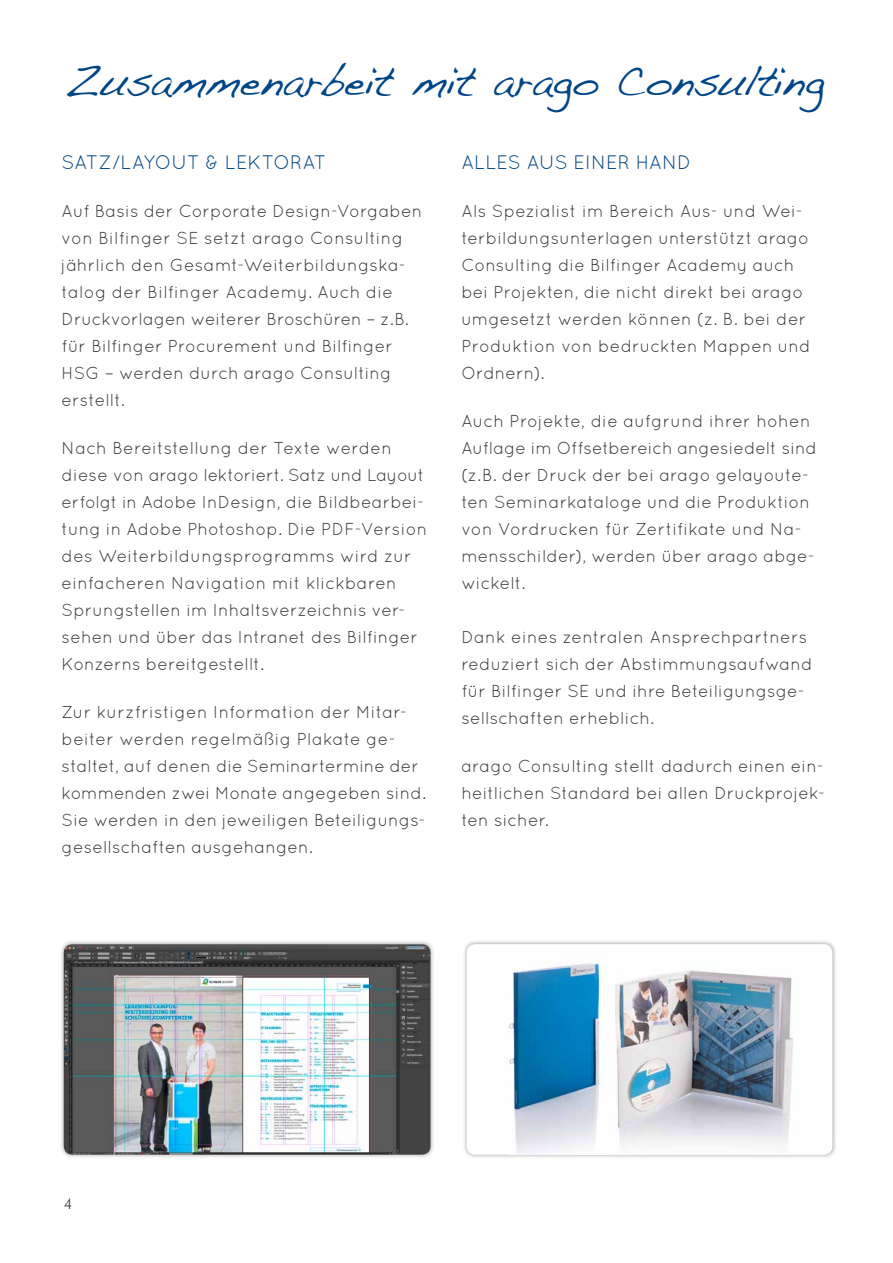
<style>
.page{position:relative;width:893px;height:1263px;background:#fff}
.page>*{position:absolute;margin:0;border:0;box-sizing:border-box;transform-origin:0 0}
.t1{font:42px "Handwriting Dakota";letter-spacing:-.005em;color:#004587}
.t2{font:19.5px "Quicksand";color:#004587}
.t3{font:17.25px/27px "Quicksand";letter-spacing:.005em;color:#3a3b39}
.t4{font:300 15px "Futura BT";color:#3a3b39}
</style>
<div class="page">
<div style="left:59px;top:939px;width:376px;height:220px;background:#000;opacity:.35"></div>
<img style="left:64px;top:944px;width:366px;height:211px">
<div style="left:462px;top:939px;width:375px;height:220px;background:#000;opacity:.35"></div>
<div style="left:467px;top:944px;width:365px;height:211px;background:#fff;border-radius:9px"></div>
<img style="left:615px;top:970px;width:211px;height:185px">
<img style="left:503px;top:959px;width:100px;height:196px">
<h1 class="t1" style="left:64px;top:56px;width:762px">Zusammenarbeit mit arago Consulting</h1>
<p class="t2" style="left:62px;top:151px;width:266px">SATZ/LAYOUT &amp; LEKTORAT</p>
<p class="t3" style="left:62px;top:197px;width:362px">Auf Basis der Corporate Design-Vorgaben von Bilfinger SE setzt arago Consulting jährlich den Gesamt-Weiterbildungska&shy;talog der Bilfinger Academy. Auch die Druckvorlagen weiterer Broschüren – z.B. für Bilfinger Procurement und Bilfinger HSG – werden durch arago Consulting erstellt.</p>
<p class="t3" style="left:62px;top:434px;width:367px">Nach Bereitstellung der Texte werden diese von arago lektoriert. Satz und Layout erfolgt in Adobe InDesign, die Bildbearbei&shy;tung in Adobe Photoshop. Die PDF-Version des Weiterbildungsprogramms wird zur einfacheren Navigation mit klickbaren Sprungstellen im Inhaltsverzeichnis ver&shy;sehen und über das Intranet des Bilfinger Konzerns bereitgestellt.</p>
<p class="t3" style="left:62px;top:699px;width:366px">Zur kurzfristigen Information der Mitar&shy;beiter werden regelmäßig Plakate ge&shy;staltet, auf denen die Seminartermine der kommenden zwei Monate angegeben sind.<br>Sie werden in den jeweiligen Beteiligungs&shy;gesellschaften ausgehangen.</p>
<p class="t2" style="left:461px;top:151px;width:231px">ALLES AUS EINER HAND</p>
<p class="t3" style="left:461px;top:197px;width:351px">Als Spezialist im Bereich Aus- und Wei&shy;terbildungsunterlagen unterstützt arago Consulting die Bilfinger Academy auch bei Projekten, die nicht direkt bei arago umgesetzt werden können (z. B. bei der Produktion von bedruckten Mappen und Ordnern).</p>
<p class="t3" style="left:461px;top:407px;width:357px">Auch Projekte, die aufgrund ihrer hohen Auflage im Offsetbereich angesiedelt sind (z.B. der Druck der bei arago gelayoute&shy;ten Seminarkataloge und die Produktion von Vordrucken für Zertifikate und Na&shy;mensschilder), werden über arago abge&shy;wickelt.</p>
<p class="t3" style="left:461px;top:623px;width:353px">Dank eines zentralen Ansprechpartners reduziert sich der Abstimmungsaufwand für Bilfinger SE und ihre Beteiligungsge&shy;sellschaften erheblich.</p>
<p class="t3" style="left:461px;top:753px;width:365px;text-align:justify">arago Consulting stellt dadurch einen ein&shy;heitlichen Standard bei allen Druckprojek&shy;ten sicher.</p>
<p class="t4" style="left:64px;top:1194px;width:10px">4</p>
</div>
